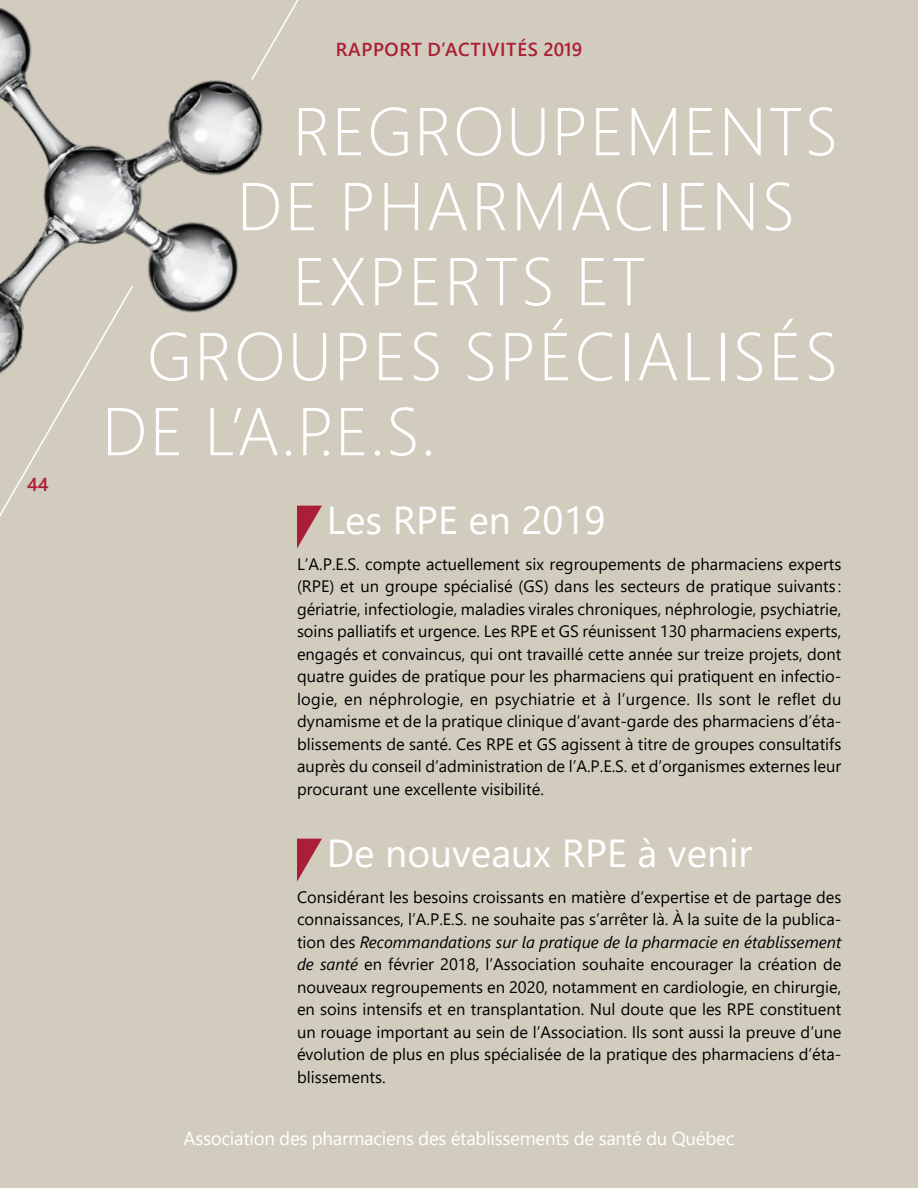
<style>
.page{position:relative;width:918px;height:1188px;background:#d1ccbe}
.page>*{position:absolute;margin:0;border:0;box-sizing:border-box;transform-origin:0 0}
.T_section{font:300 67.5px "Segoe UI";letter-spacing:.035em;color:#fff}
.T2{font:39px "Segoe UI";color:#fff}
.t1{font:18.75px "Segoe UI";letter-spacing:-.015em;color:#fff}
.t2{font:600 18.75px "Segoe UI";letter-spacing:.035em;color:#ac1d37}
.t3{font:16.5px/22.5px "Segoe UI";color:#000;text-align:justify}
.s1{font-style:italic}
</style>
<div class="page">
<img style="left:0;top:7px;width:263px;height:306px">
<svg style="left:250px;top:0;width:49px;height:82px"></svg>
<svg style="left:0;top:284px;width:134px;height:233px"></svg>
<svg style="left:297px;top:506px;width:25px;height:43px"></svg>
<svg style="left:297px;top:839px;width:25px;height:43px"></svg>
<p class="t2" style="left:27px;top:469px;width:23px">44</p>
<p class="t2" style="left:336px;top:34px;width:248px">RAPPORT D’ACTIVITÉS 2019</p>
<p class="T_section" style="left:293px;top:77px;width:547px">REGROUPEMENTS</p>
<p class="T_section" style="left:237px;top:152px;width:560px">DE PHARMACIENS</p>
<p class="T_section" style="left:293px;top:227px;width:355px">EXPERTS ET</p>
<p class="T_section" style="left:147px;top:302px;width:693px">GROUPES SPÉCIALISÉS</p>
<p class="T_section" style="left:102px;top:377px;width:335px">DE L’A.P.E.S.</p>
<p class="T2" style="left:327px;top:489px;width:280px">Les RPE en 2019</p>
<p class="t3" style="left:297px;top:552px;width:546px">L’A.P.E.S. compte actuellement six regroupements de pharmaciens experts (RPE) et un groupe spécialisé (GS) dans les secteurs de pratique suivants : gériatrie, infectiologie, maladies virales chroniques, néphrologie, psychiatrie, soins palliatifs et urgence. Les RPE et GS réunissent 130 pharmaciens experts, engagés et convaincus, qui ont travaillé cette année sur treize projets, dont quatre guides de pratique pour les pharmaciens qui pratiquent en infectio&shy;logie, en néphrologie, en psychiatrie et à l’urgence. Ils sont le reflet du dynamisme et de la pratique clinique d’avant-garde des pharmaciens d’éta&shy;blissements de santé. Ces RPE et GS agissent à titre de groupes consultatifs auprès du conseil d’administration de l’A.P.E.S. et d’organismes externes leur procurant une excellente visibilité.</p>
<p class="T2" style="left:327px;top:822px;width:427px">De nouveaux RPE à venir</p>
<p class="t3" style="left:297px;top:885px;width:546px">Considérant les besoins croissants en matière d’expertise et de partage des connaissances, l’A.P.E.S. ne souhaite pas s’arrêter là. À la suite de la publica&shy;tion des <span class="s1">Recommandations sur la pratique de la pharmacie en établissement de santé</span> en février 2018, l’Association souhaite encourager la création de nouveaux regroupements en 2020, notamment en cardiologie, en chirurgie, en soins intensifs et en transplantation. Nul doute que les RPE constituent un rouage important au sein de l’Association. Ils sont aussi la preuve d’une évolution de plus en plus spécialisée de la pratique des pharmaciens d’éta&shy;blissements.</p>
<p class="t1" style="left:184px;top:1124px;width:552px">Association des pharmaciens des établissements de santé du Québec</p>
</div>
